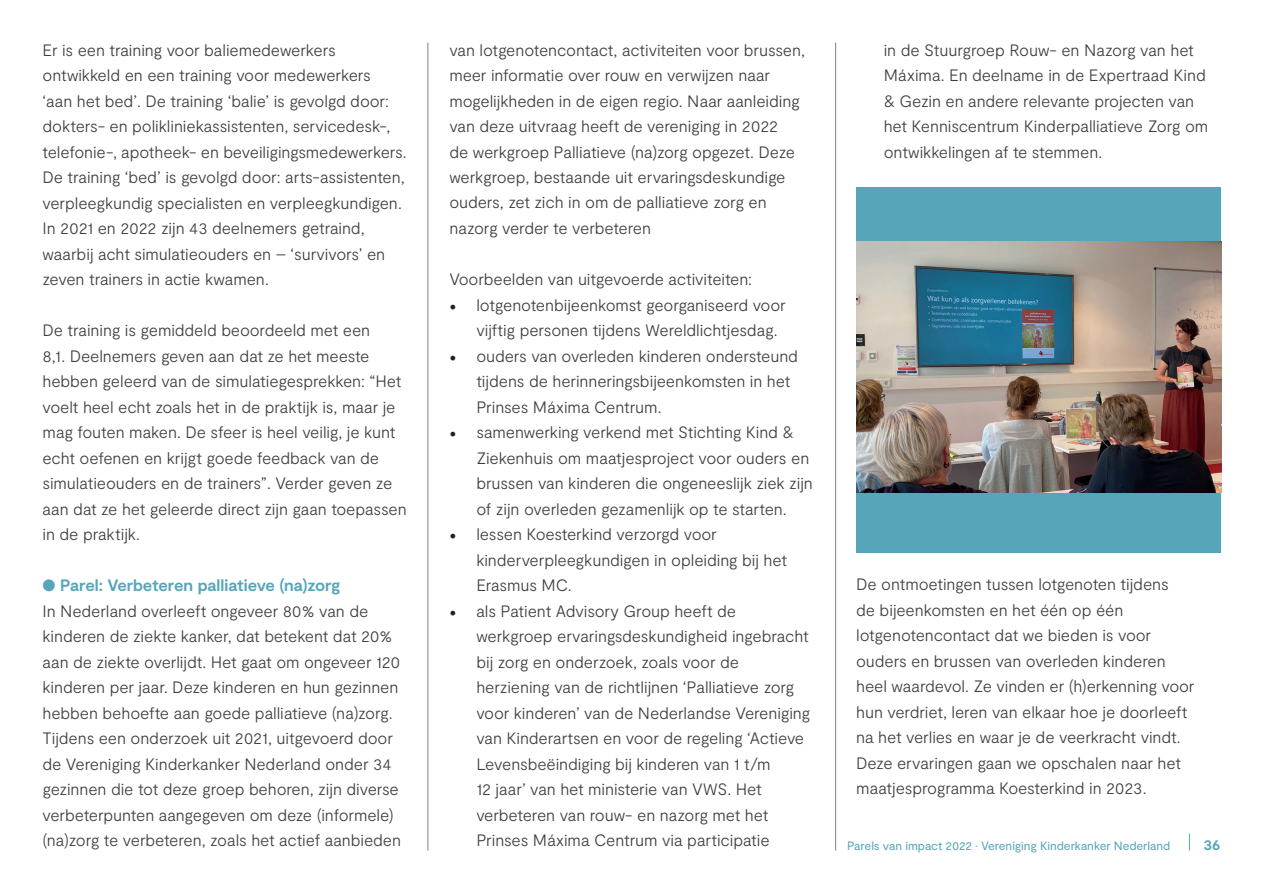
<style>
.page{position:relative;width:1263px;height:893px;background:#fff}
.page>*{position:absolute;margin:0;border:0;box-sizing:border-box;transform-origin:0 0}
.t1{font:300 16.5px/25.5px "Moderat";letter-spacing:-.01em;color:#3e3e3f}
.t2{font:700 15px "Moderat";color:#57a5bb}
.t3{font:12px "Moderat";letter-spacing:-.005em;color:#57a5bb}
.s1{color:#57a5bb}
.s2{font-weight:700;color:#57a5bb}
.s3{font-family:"Minion Pro";font-weight:400;font-size:18px;color:#231f20}
</style>
<div class="page">
<svg style="left:1189px;top:833px;width:1px;height:17px"></svg>
<hr style="left:428px;top:43px;width:1px;height:807px;background:#808285">
<hr style="left:835px;top:43px;width:1px;height:807px;background:#808285">
<div style="left:857px;top:187px;width:364px;height:366px;background:#57a5bb"></div>
<img style="left:857px;top:242px;width:364px;height:251px">
<p class="t1" style="left:43px;top:38px;width:366px">Er is een training voor baliemedewerkers ontwikkeld en een training voor medewerkers<br>‘aan het bed’. De training ‘balie’ is gevolgd door: dokters- en polikliniekassistenten, servicedesk-, telefonie-, apotheek- en beveiligingsmedewerkers.<br>De training ‘bed’ is gevolgd door: arts-assistenten, verpleegkundig specialisten en verpleegkundigen.<br>In 2021 en 2022 zijn 43 deelnemers getraind, waarbij acht simulatieouders en – ‘survivors’ en zeven trainers in actie kwamen.</p>
<p class="t1" style="left:43px;top:318px;width:366px">De training is gemiddeld beoordeeld met een<br>8,1. Deelnemers geven aan dat ze het meeste hebben geleerd van de simulatiegesprekken: “Het voelt heel echt zoals het in de praktijk is, maar je mag fouten maken. De sfeer is heel veilig, je kunt echt oefenen en krijgt goede feedback van de simulatieouders en de trainers”. Verder geven ze aan dat ze het geleerde direct zijn gaan toepassen in de praktijk.</p>
<p class="t1" style="left:43px;top:573px;width:360px"><span class="s1">●</span> <span class="s2">Parel: Verbeteren palliatieve (na)zorg<br></span>In Nederland overleeft ongeveer 80% van de kinderen de ziekte kanker, dat betekent dat 20% aan de ziekte overlijdt. Het gaat om ongeveer 120 kinderen per jaar. Deze kinderen en hun gezinnen hebben behoefte aan goede palliatieve (na)zorg.<br>Tijdens een onderzoek uit 2021, uitgevoerd door de Vereniging Kinderkanker Nederland onder 34 gezinnen die tot deze groep behoren, zijn diverse verbeterpunten aangegeven om deze (informele) (na)zorg te verbeteren, zoals het actief aanbieden</p>
<p class="t1" style="left:449px;top:37px;width:357px">van lotgenotencontact, activiteiten voor brussen, meer informatie over rouw en verwijzen naar mogelijkheden in de eigen regio. Naar aanleiding van deze uitvraag heeft de vereniging in 2022<br>de werkgroep Palliatieve (na)zorg opgezet. Deze werkgroep, bestaande uit ervaringsdeskundige ouders, zet zich in om de palliatieve zorg en nazorg verder te verbeteren</p>
<p class="t1" style="left:449px;top:267px;width:304px">Voorbeelden van uitgevoerde activiteiten:</p>
<p class="t1" style="left:476px;top:293px;width:311px;text-indent:-27px"><span class="s3">•</span> lotgenotenbijeenkomst georganiseerd voor vijftig personen tijdens Wereldlichtjesdag.</p>
<p class="t1" style="left:476px;top:344px;width:323px;text-indent:-27px"><span class="s3">•</span> ouders van overleden kinderen ondersteund tijdens de herinneringsbijeenkomsten in het<br>Prinses Máxima Centrum.</p>
<p class="t1" style="left:476px;top:420px;width:338px;text-indent:-27px"><span class="s3">•</span> samenwerking verkend met Stichting Kind &amp; Ziekenhuis om maatjesproject voor ouders en brussen van kinderen die ongeneeslijk ziek zijn of zijn overleden gezamenlijk op te starten.</p>
<p class="t1" style="left:476px;top:522px;width:312px;text-indent:-27px"><span class="s3">•</span> lessen Koesterkind verzorgd voor kinderverpleegkundigen in opleiding bij het<br>Erasmus MC.</p>
<p class="t1" style="left:476px;top:599px;width:335px;text-indent:-27px"><span class="s3">•</span> als Patient Advisory Group heeft de werkgroep ervaringsdeskundigheid ingebracht bij zorg en onderzoek, zoals voor de herziening van de richtlijnen ‘Palliatieve zorg voor kinderen’ van de Nederlandse Vereniging van Kinderartsen en voor de regeling ‘Actieve Levensbeëindiging bij kinderen van 1 t/m<br>12 jaar’ van het ministerie van VWS. Het verbeteren van rouw- en nazorg met het Prinses Máxima Centrum via participatie</p>
<p class="t1" style="left:884px;top:37px;width:326px">in de Stuurgroep Rouw- en Nazorg van het Máxima. En deelname in de Expertraad Kind &amp; Gezin en andere relevante projecten van het Kenniscentrum Kinderpalliatieve Zorg om ontwikkelingen af te stemmen.</p>
<p class="t1" style="left:856px;top:572px;width:340px">De ontmoetingen tussen lotgenoten tijdens<br>de bijeenkomsten en het één op één lotgenotencontact dat we bieden is voor ouders en brussen van overleden kinderen heel waardevol. Ze vinden er (h)erkenning voor hun verdriet, leren van elkaar hoe je doorleeft na het verlies en waar je de veerkracht vindt.<br>Deze ervaringen gaan we opschalen naar het maatjesprogramma Koesterkind in 2023.</p>
<p class="t3" style="left:847px;top:839px;width:325px">Parels van impact 2022 • Vereniging Kinderkanker Nederland</p>
<p class="t2" style="left:1203px;top:836px;width:18px">36</p>
</div>
